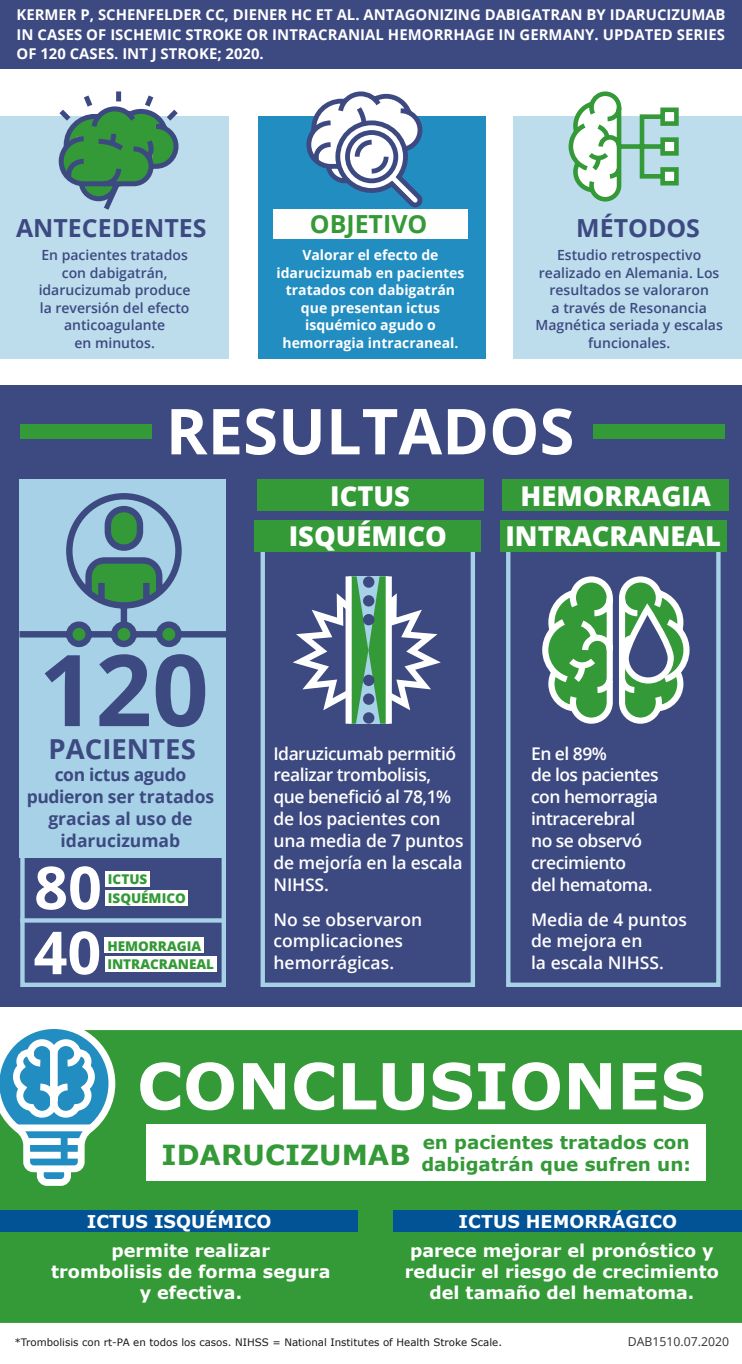
<style>
.page{position:relative;width:742px;height:1364px;background:#fff}
.page>*{position:absolute;margin:0;border:0;box-sizing:border-box;transform-origin:0 0}
.t1{font:700 99.14px "Open Sans";color:#3d4981}
.t2{font:700 63.52px "Verdana";color:#fff}
.t3{font:700 63.35px "Open Sans";color:#fff}
.t4{font:700 59.32px "Open Sans";color:#fff}
.t5{font:700 27.65px "Verdana";color:#349937}
.t6{font:700 27.47px "Open Sans";color:#3d4981}
.t7{font:800 27.3px "Open Sans";color:#fff}
.t8{font:700 24.94px "Open Sans";color:#3d4981}
.t9{font:700 24.94px "Open Sans";color:#349937}
.t10{font:700 18.38px/22.1px "Verdana";color:#349937}
.t11{font:700 17.59px/21.2px "Verdana";color:#fff;text-align:center}
.TEXTO{font:600 17.5px/21.9px "Open Sans";letter-spacing:-.03em;color:#fff}
.TEXTO-2{font:600 17.5px/21.9px "Open Sans";color:#fff}
.TEXTO-3{font:700 17.5px/21.9px "Open Sans";color:#3d4981;text-align:center}
.t12{font:700 14.88px/19.2px "Open Sans";letter-spacing:.005em;color:#fff;text-align:justify}
.TEXTO-4{font:600 14px/17.5px "Open Sans";color:#3d4981;text-align:center}
.TEXTO-5{font:700 14px/17.5px "Open Sans";color:#fff;text-align:center}
.t13{font:800 13.47px "Open Sans";color:#349937}
.TEXTO-6{font:12.25px "Open Sans";color:#333}
.t14{font:10.24px "Verdana";color:#1a1a1a}
</style>
<div class="page">
<div style="left:0;top:386px;width:742px;height:620px;background:#3d4981"></div>
<div style="left:20px;top:653px;width:206px;height:333px;border:4px solid #a7d1e6"></div>
<div style="left:258px;top:117px;width:227px;height:242px;background:#228dc1"></div>
<div style="left:274px;top:210px;width:194px;height:29px;background:#fff"></div>
<div style="left:0;top:0;width:742px;height:69px;background:#3d4981"></div>
<div style="left:0;top:117px;width:228px;height:242px;background:#bdddec"></div>
<div style="left:513px;top:117px;width:229px;height:242px;background:#bdddec"></div>
<svg style="left:304px;top:91px;width:123px;height:119px"></svg>
<div style="left:20px;top:480px;width:206px;height:378px;background:#a7d1e6"></div>
<div style="left:260px;top:536px;width:215px;height:450px;border:4px solid #a7d1e6"></div>
<div style="left:506px;top:543px;width:214px;height:443px;border:4px solid #a7d1e6"></div>
<div style="left:20px;top:424px;width:131px;height:14px;background:#349937"></div>
<div style="left:593px;top:424px;width:131px;height:14px;background:#349937"></div>
<div style="left:0;top:1030px;width:742px;height:292px;background:#349937"></div>
<svg style="left:0;top:1029px;width:119px;height:160px"></svg>
<div style="left:146px;top:1124px;width:559px;height:56px;background:#fff"></div>
<svg style="left:19px;top:490px;width:207px;height:160px"></svg>
<div style="left:105px;top:871px;width:45px;height:15px;background:#fff"></div>
<div style="left:105px;top:937px;width:99px;height:16px;background:#fff"></div>
<div style="left:105px;top:890px;width:83px;height:15px;background:#fff"></div>
<div style="left:105px;top:956px;width:112px;height:15px;background:#fff"></div>
<div style="left:502px;top:480px;width:226px;height:31px;background:#349937"></div>
<div style="left:257px;top:480px;width:226px;height:31px;background:#349937"></div>
<div style="left:500px;top:520px;width:226px;height:31px;background:#349937"></div>
<div style="left:255px;top:520px;width:226px;height:31px;background:#349937"></div>
<svg style="left:542px;top:576px;width:148px;height:148px"></svg>
<svg style="left:293px;top:576px;width:148px;height:148px"></svg>
<div style="left:345px;top:576px;width:7px;height:147px;background:#fff"></div>
<div style="left:385px;top:576px;width:7px;height:147px;background:#fff"></div>
<div style="left:363px;top:712px;width:11px;height:11px;background:#3d4981;border-radius:50%"></div>
<div style="left:363px;top:693px;width:11px;height:11px;background:#3d4981;border-radius:50%"></div>
<div style="left:363px;top:674px;width:11px;height:12px;background:#3d4981;border-radius:50%"></div>
<div style="left:363px;top:614px;width:11px;height:11px;background:#3d4981;border-radius:50%"></div>
<div style="left:363px;top:595px;width:11px;height:11px;background:#3d4981;border-radius:50%"></div>
<div style="left:363px;top:576px;width:11px;height:11px;background:#3d4981;border-radius:50%"></div>
<svg style="left:20px;top:918px;width:206px;height:4px"></svg>
<div style="left:0;top:1210px;width:358px;height:22px;background:#015396"></div>
<div style="left:393px;top:1210px;width:349px;height:22px;background:#015396"></div>
<svg style="left:54px;top:91px;width:129px;height:119px"></svg>
<svg style="left:566px;top:91px;width:115px;height:111px"></svg>
<p class="t12" style="left:16px;top:5px;width:710px">KERMER P, SCHENFELDER CC, DIENER HC ET AL. ANTAGONIZING DABIGATRAN BY IDARUCIZUMAB IN CASES OF ISCHEMIC STROKE OR INTRACRANIAL HEMORRHAGE IN GERMANY. UPDATED SERIES OF 120 CASES. INT J STROKE; 2020.</p>
<p class="t8" style="left:16px;top:210px;width:192px">ANTECEDENTES</p>
<p class="t9" style="left:310px;top:206px;width:119px">OBJETIVO</p>
<p class="t8" style="left:576px;top:210px;width:125px">MÉTODOS</p>
<p class="TEXTO-4" style="left:39px;top:246px;width:153px">En pacientes tratados con dabigatrán, idarucizumab produce la reversión del efecto anticoagulante<br>en minutos.</p>
<p class="TEXTO-5" style="left:276px;top:246px;width:190px">Valorar el efecto de idarucizumab en pacientes tratados con dabigatrán que presentan ictus isquémico agudo o hemorragia intracraneal.</p>
<p class="TEXTO-4" style="left:535px;top:246px;width:189px">Estudio retrospectivo realizado en Alemania. Los resultados se valoraron<br>a través de Resonancia<br>Magnética seriada y escalas funcionales.</p>
<p class="t3" style="left:166px;top:386px;width:410px">RESULTADOS</p>
<p class="t1" style="left:39px;top:620px;width:171px">120</p>
<p class="t6" style="left:49px;top:729px;width:149px">PACIENTES</p>
<p class="TEXTO-3" style="left:27px;top:763px;width:189px">con ictus agudo pudieron ser tratados gracias al uso de idarucizumab</p>
<p class="t13" style="left:108px;top:869px;width:41px">ICTUS</p>
<p class="t4" style="left:34px;top:845px;width:69px">80</p>
<p class="t4" style="left:34px;top:910px;width:69px">40</p>
<p class="t13" style="left:108px;top:887px;width:79px">ISQUÉMICO</p>
<p class="t13" style="left:107px;top:935px;width:95px">HEMORRAGIA</p>
<p class="t13" style="left:107px;top:953px;width:108px">INTRACRANEAL</p>
<p class="t7" style="left:330px;top:475px;width:81px">ICTUS</p>
<p class="t7" style="left:520px;top:475px;width:192px">HEMORRAGIA</p>
<p class="t7" style="left:289px;top:515px;width:159px">ISQUÉMICO</p>
<p class="t7" style="left:505px;top:515px;width:217px">INTRACRANEAL</p>
<p class="TEXTO" style="left:273px;top:741px;width:192px">Idaruzicumab permitió realizar trombolisis, que benefició al 78,1% de los pacientes con una media de 7 puntos de mejoría en la escala<br>NIHSS.</p>
<p class="TEXTO-2" style="left:273px;top:907px;width:150px">No se observaron complicaciones hemorrágicas.</p>
<p class="TEXTO" style="left:531px;top:741px;width:129px">En el 89%<br>de los pacientes con hemorragia intracerebral no se observó crecimiento<br>del hematoma.</p>
<p class="TEXTO-2" style="left:531px;top:907px;width:158px">Media de 4 puntos de mejora en<br>la escala NIHSS.</p>
<p class="t2" style="left:137px;top:1041px;width:570px">CONCLUSIONES</p>
<p class="t5" style="left:162px;top:1135px;width:250px">IDARUCIZUMAB</p>
<p class="t10" style="left:421px;top:1130px;width:271px">en pacientes tratados con dabigatrán que sufren un:</p>
<p class="t11" style="left:87px;top:1210px;width:186px">ICTUS ISQUÉMICO</p>
<p class="t11" style="left:458px;top:1210px;width:220px">ICTUS HEMORRÁGICO</p>
<p class="t11" style="left:51px;top:1239px;width:281px">permite realizar<br>trombolisis de forma segura y efectiva.</p>
<p class="t11" style="left:405px;top:1239px;width:315px">parece mejorar el pronóstico y reducir el riesgo de crecimiento del tamaño del hematoma.</p>
<p class="t14" style="left:14px;top:1334px;width:489px">*Trombolisis con rt-PA en todos los casos. NIHSS = National Institutes of Health Stroke Scale.</p>
<p class="TEXTO-6" style="left:627px;top:1332px;width:103px">DAB1510.07.2020</p>
</div>
